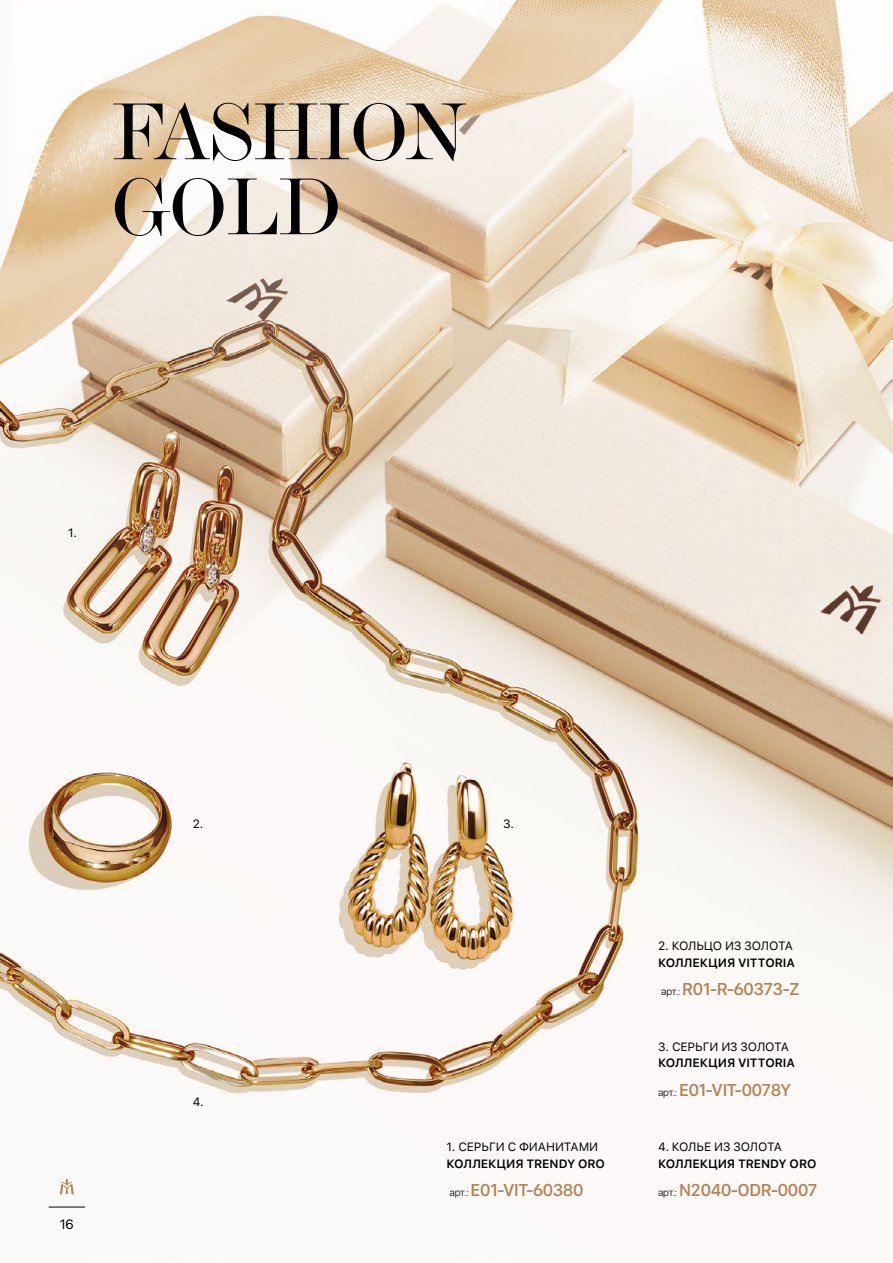
<style>
.page{position:relative;width:893px;height:1263px;background:#fff}
.page>*{position:absolute;margin:0;border:0;box-sizing:border-box;transform-origin:0 0}
.t1{font:82.05px/75px "Baron MT Modern Cyr";color:#000}
.t2{font:500 18px "SF Compact Display";letter-spacing:-.01em;color:#b68250}
.t3{font:13.5px "SF Pro Display";color:#000}
.t4{font:12px "SFUI Text";letter-spacing:-.015em;color:#000}
.t5{font:600 12px "SFUI Text";letter-spacing:-.005em;color:#000}
.s1{font-family:"SF Pro Display";font-weight:300;font-size:10.5px;color:#000}
</style>
<div class="page">
<img style="left:0;top:0;width:893px;height:1208px">
<hr style="left:49px;top:1207px;width:36px;height:1px;background:#000">
<svg style="left:60px;top:1178px;width:14px;height:16px"></svg>
<h1 class="t1" style="left:112px;top:97px;width:356px">FASHION<br>GOLD</h1>
<p class="t4" style="left:68px;top:524px;width:10px">1.</p>
<p class="t3" style="left:60px;top:1216px;width:16px">16</p>
<p class="t4" style="left:193px;top:815px;width:12px">2.</p>
<p class="t4" style="left:503px;top:815px;width:13px">3.</p>
<p class="t4" style="left:193px;top:1093px;width:13px">4.</p>
<p class="t4" style="left:446px;top:1138px;width:153px">1. СЕРЬГИ C ФИАНИТАМИ</p>
<p class="t5" style="left:446px;top:1155px;width:160px">КОЛЛЕКЦИЯ TRENDY ORO</p>
<h2 class="t2" style="left:450px;top:1179px;width:135px"><span class="s1">арт.:</span> E01-VIT-60380</h2>
<p class="t4" style="left:658px;top:938px;width:136px">2. КОЛЬЦО ИЗ ЗОЛОТА</p>
<p class="t5" style="left:658px;top:954px;width:138px">КОЛЛЕКЦИЯ VITTORIA</p>
<h2 class="t2" style="left:661px;top:979px;width:140px"><span class="s1">арт.:</span> R01-R-60373-Z</h2>
<p class="t4" style="left:658px;top:1038px;width:132px">3. СЕРЬГИ ИЗ ЗОЛОТА</p>
<p class="t5" style="left:658px;top:1054px;width:138px">КОЛЛЕКЦИЯ VITTORIA</p>
<h2 class="t2" style="left:658px;top:1079px;width:134px"><span class="s1">арт.:</span> E01-VIT-0078Y</h2>
<p class="t4" style="left:658px;top:1138px;width:125px">4. КОЛЬЕ ИЗ ЗОЛОТА</p>
<p class="t5" style="left:658px;top:1155px;width:160px">КОЛЛЕКЦИЯ TRENDY ORO</p>
<h2 class="t2" style="left:658px;top:1179px;width:161px"><span class="s1">арт.:</span> N2040-ODR-0007</h2>
</div>
